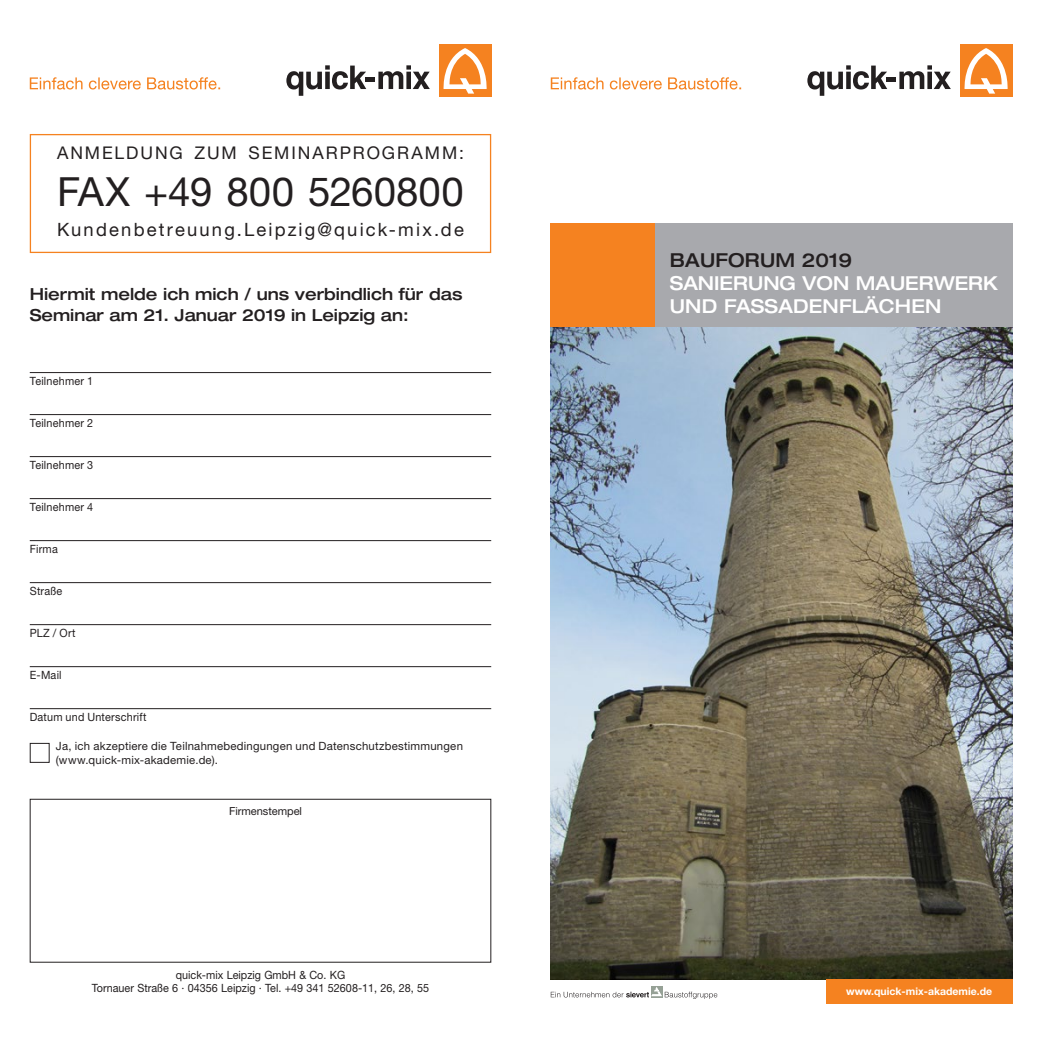
<style>
.page{position:relative;width:1042px;height:1042px;background:#fff}
.page>*{position:absolute;margin:0;border:0;box-sizing:border-box;transform-origin:0 0}
.t1{font:40.25px "Helvetica Neue LT Std";color:#231f20}
.t2{font:500 expanded 19.25px/22.8px "Helvetica Neue LT Std";color:#fff;scale:.95 1}
.t3{font:500 expanded 19.25px "Helvetica Neue LT Std";letter-spacing:.01em;color:#231f20;scale:.95 1}
.t4{font:18.38px "Helvetica Neue LT Std";letter-spacing:.12em;color:#231f20}
.t5{font:17.5px "Helvetica Neue LT Std";letter-spacing:.11em;color:#231f20}
.t6{font:500 expanded 16.62px/21px "Helvetica Neue LT Std";color:#231f20}
.t7{font:11.38px/14px "Helvetica Neue LT Std";letter-spacing:.02em;color:#231f20}
.t8{font:11.38px "Helvetica Neue LT Std";letter-spacing:.02em;color:#231f20;scale:.95 1}
.t9{font:11.38px/13.7px "Helvetica Neue LT Std";color:#231f20;text-align:center;scale:.95 1}
.t10{font:11.03px "Helvetica Neue LT Std";letter-spacing:-.005em;color:#231f20}
.t11{font:700 10.5px "Helvetica Neue LT Std";color:#fff}
</style>
<div class="page">
<svg style="left:286px;top:65px;width:144px;height:31px"></svg>
<div style="left:439px;top:45px;width:52px;height:52px;background:#f58220"></div>
<svg style="left:443px;top:48px;width:44px;height:46px"></svg>
<svg style="left:30px;top:77px;width:190px;height:12px"></svg>
<svg style="left:807px;top:65px;width:144px;height:31px"></svg>
<div style="left:960px;top:45px;width:52px;height:52px;background:#f58220"></div>
<svg style="left:964px;top:48px;width:44px;height:46px"></svg>
<svg style="left:551px;top:77px;width:190px;height:12px"></svg>
<div style="left:30px;top:799px;width:461px;height:163px;border:1px solid #231f20"></div>
<div style="left:30px;top:134px;width:461px;height:119px;border:1px solid #f58220"></div>
<div style="left:655px;top:223px;width:357px;height:104px;background:#a8a9ad"></div>
<div style="left:551px;top:223px;width:104px;height:104px;background:#f58220"></div>
<div style="left:651px;top:986px;width:11px;height:11px;background:#96a196"></div>
<svg style="left:551px;top:987px;width:166px;height:12px"></svg>
<hr style="left:30px;top:372px;width:461px;height:1px;background:#231f20">
<hr style="left:30px;top:414px;width:461px;height:1px;background:#231f20">
<hr style="left:30px;top:456px;width:461px;height:1px;background:#231f20">
<hr style="left:30px;top:498px;width:461px;height:1px;background:#231f20">
<hr style="left:30px;top:540px;width:461px;height:1px;background:#231f20">
<hr style="left:30px;top:582px;width:461px;height:1px;background:#231f20">
<hr style="left:30px;top:624px;width:461px;height:1px;background:#231f20">
<hr style="left:30px;top:666px;width:461px;height:1px;background:#231f20">
<hr style="left:30px;top:708px;width:461px;height:1px;background:#231f20">
<div style="left:30px;top:743px;width:20px;height:20px;border:1px solid #231f20"></div>
<img style="left:551px;top:327px;width:461px;height:652px">
<div style="left:826px;top:979px;width:186px;height:25px;background:#f58220"></div>
<h3 class="t5" style="left:57px;top:142px;width:408px">ANMELDUNG ZUM SEMINARPROGRAMM:</h3>
<h1 class="t1" style="left:57px;top:168px;width:408px">FAX +49 800 5260800</h1>
<h3 class="t4" style="left:57px;top:218px;width:408px">Kundenbetreuung.Leipzig@quick-mix.de</h3>
<h3 class="t6" style="left:30px;top:283px;width:434px">Hiermit melde ich mich / uns verbindlich für das<br>Seminar am 21. Januar 2019 in Leipzig an:</h3>
<p class="t8" style="left:30px;top:374px;width:68px">Teilnehmer 1</p>
<p class="t8" style="left:30px;top:416px;width:68px">Teilnehmer 2</p>
<p class="t8" style="left:30px;top:458px;width:68px">Teilnehmer 3</p>
<p class="t8" style="left:30px;top:500px;width:68px">Teilnehmer 4</p>
<p class="t8" style="left:30px;top:542px;width:31px">Firma</p>
<p class="t8" style="left:30px;top:584px;width:36px">Straße</p>
<p class="t8" style="left:30px;top:626px;width:50px">PLZ / Ort</p>
<p class="t8" style="left:30px;top:668px;width:35px">E-Mail</p>
<p class="t8" style="left:30px;top:710px;width:124px">Datum und Unterschrift</p>
<p class="t7" style="left:56px;top:739px;width:408px">Ja, ich akzeptiere die Teilnahmebedingungen und Datenschutzbestimmungen (www.quick-mix-akademie.de).</p>
<p class="t10" style="left:229px;top:804px;width:74px">Firmenstempel</p>
<p class="t9" style="left:92px;top:967px;width:357px">quick-mix Leipzig GmbH &amp; Co. KG<br>Tornauer Straße 6 · 04356 Leipzig · Tel. +49 341 52608-11, 26, 28, 55</p>
<h2 class="t3" style="left:670px;top:248px;width:193px">BAUFORUM 2019</h2>
<h2 class="t2" style="left:670px;top:271px;width:347px">SANIERUNG VON MAUERWERK<br>UND FASSADENFLÄCHEN</h2>
<p class="t11" style="left:846px;top:985px;width:147px">www.quick-mix-akademie.de</p>
</div>
